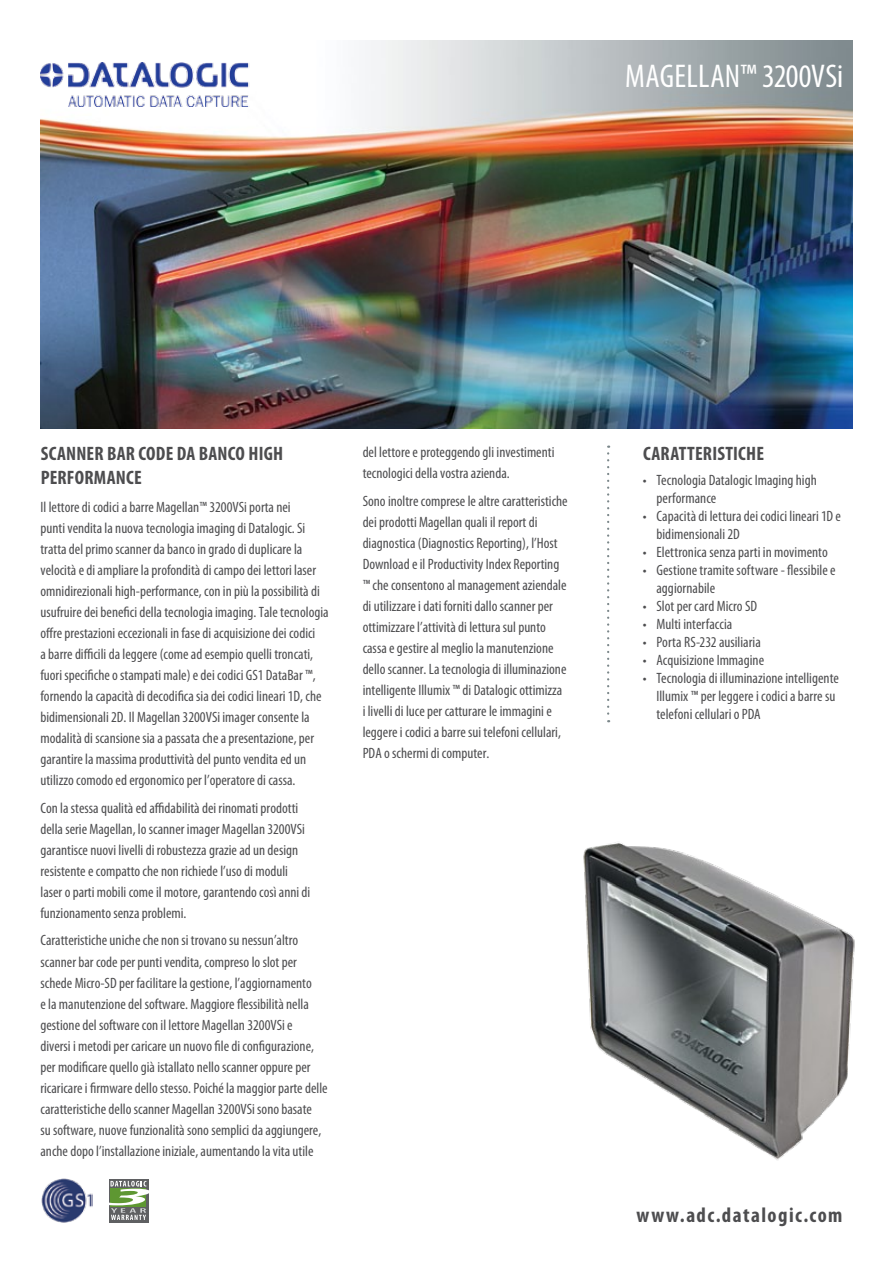
<style>
.page{position:relative;width:893px;height:1263px;background:#fff}
.page>*{position:absolute;margin:0;border:0;box-sizing:border-box;transform-origin:0 0}
.t1{font:condensed 33px "Myriad Pro";color:#fff}
.t2{font:700 condensed 21px "Myriad Pro";color:#4d4d4f}
.t3{font:700 condensed 19.5px/24px "Myriad Pro";letter-spacing:.01em;color:#4d4d4f}
.t4{font:condensed 15px/21px "Myriad Pro";color:#4d4d4f}
</style>
<div class="page">
<img style="left:40px;top:41px;width:812px;height:387px">
<img style="left:40px;top:63px;width:220px;height:43px">
<svg style="left:607px;top:446px;width:2px;height:276px"></svg>
<div style="left:109px;top:1179px;width:39px;height:43px;background:#5f6062"></div>
<svg style="left:109px;top:1181px;width:40px;height:39px"></svg>
<img style="left:41px;top:1178px;width:51px;height:45px">
<img style="left:583px;top:842px;width:272px;height:318px">
<h1 class="t1" style="left:625px;top:56px;width:35px">Magella</h1>
<h1 class="t1" style="left:725px;top:56px;width:120px">n™ 3200VSi</h1>
<h3 class="t3" style="left:41px;top:441px;width:244px">SCANNER BAR CODE DA BANCO HIGH<br>PERFORMANCE</h3>
<p class="t4" style="left:40px;top:496px;width:290px">Il lettore di codici a barre Magellan™ 3200VSi porta nei<br>punti vendita la nuova tecnologia imaging di Datalogic. Si tratta del primo scanner da banco in grado di duplicare la velocità e di ampliare la profondità di campo dei lettori laser omnidirezionali high-performance, con in più la possibilità di usufruire dei benefici della tecnologia imaging. Tale tecnologia offre prestazioni eccezionali in fase di acquisizione dei codici<br>a barre difficili da leggere (come ad esempio quelli troncati, fuori specifiche o stampati male) e dei codici GS1 DataBar ™, fornendo la capacità di decodifica sia dei codici lineari 1D, che bidimensionali 2D. Il Magellan 3200VSi imager consente la modalità di scansione sia a passata che a presentazione, per garantire la massima produttività del punto vendita ed un utilizzo comodo ed ergonomico per l’operatore di cassa.</p>
<p class="t4" style="left:40px;top:797px;width:271px">Con la stessa qualità ed affidabilità dei rinomati prodotti della serie Magellan, lo scanner imager Magellan 3200VSi garantisce nuovi livelli di robustezza grazie ad un design resistente e compatto che non richiede l’uso di moduli laser o parti mobili come il motore, garantendo così anni di funzionamento senza problemi.</p>
<p class="t4" style="left:40px;top:930px;width:289px">Caratteristiche uniche che non si trovano su nessun’altro scanner bar code per punti vendita, compreso lo slot per schede Micro-SD per facilitare la gestione, l’aggiornamento<br>e la manutenzione del software. Maggiore flessibilità nella gestione del software con il lettore Magellan 3200VSi e<br>diversi i metodi per caricare un nuovo file di configurazione, per modificare quello già istallato nello scanner oppure per ricaricare i firmware dello stesso. Poiché la maggior parte delle caratteristiche dello scanner Magellan 3200VSi sono basate<br>su software, nuove funzionalità sono semplici da aggiungere, anche dopo l’installazione iniziale, aumentando la vita utile</p>
<p class="t4" style="left:363px;top:441px;width:193px">del lettore e proteggendo gli investimenti tecnologici della vostra azienda.</p>
<p class="t4" style="left:363px;top:490px;width:207px">Sono inoltre comprese le altre caratteristiche dei prodotti Magellan quali il report di diagnostica (Diagnostics Reporting), l’Host Download e il Productivity Index Reporting ™ che consentono al management aziendale di utilizzare i dati forniti dallo scanner per ottimizzare l’attività di lettura sul punto cassa e gestire al meglio la manutenzione dello scanner. La tecnologia di illuminazione intelligente Illumix ™ di Datalogic ottimizza i livelli di luce per catturare le immagini e leggere i codici a barre sui telefoni cellulari, PDA o schermi di computer.</p>
<h3 class="t3" style="left:643px;top:441px;width:122px">CARATTERISTICHE</h3>
<p class="t4" style="left:656px;top:471px;width:162px;line-height:18px;text-indent:-14px">• Tecnologia Datalogic Imaging high performance</p>
<p class="t4" style="left:656px;top:507px;width:186px;line-height:18px;text-indent:-14px">• Capacità di lettura dei codici lineari 1D e bidimensionali 2D</p>
<p class="t4" style="left:643px;top:541px;width:186px">• Elettronica senza parti in movimento</p>
<p class="t4" style="left:656px;top:561px;width:181px;line-height:18px;text-indent:-14px">• Gestione tramite software - flessibile e aggiornabile</p>
<p class="t4" style="left:643px;top:595px;width:116px">• Slot per card Micro SD</p>
<p class="t4" style="left:643px;top:613px;width:91px">• Multi interfaccia</p>
<p class="t4" style="left:643px;top:631px;width:119px">• Porta RS-232 ausiliaria</p>
<p class="t4" style="left:643px;top:649px;width:123px">• Acquisizione Immagine</p>
<p class="t4" style="left:656px;top:669px;width:184px;line-height:18px;text-indent:-14px">• Tecnologia di illuminazione intelligente<br>Illumix ™ per leggere i codici a barre su telefoni cellulari o PDA</p>
<h2 class="t2" style="left:636px;top:1201px;width:208px">WWW.ADC.DATALOGIC.COM</h2>
</div>
